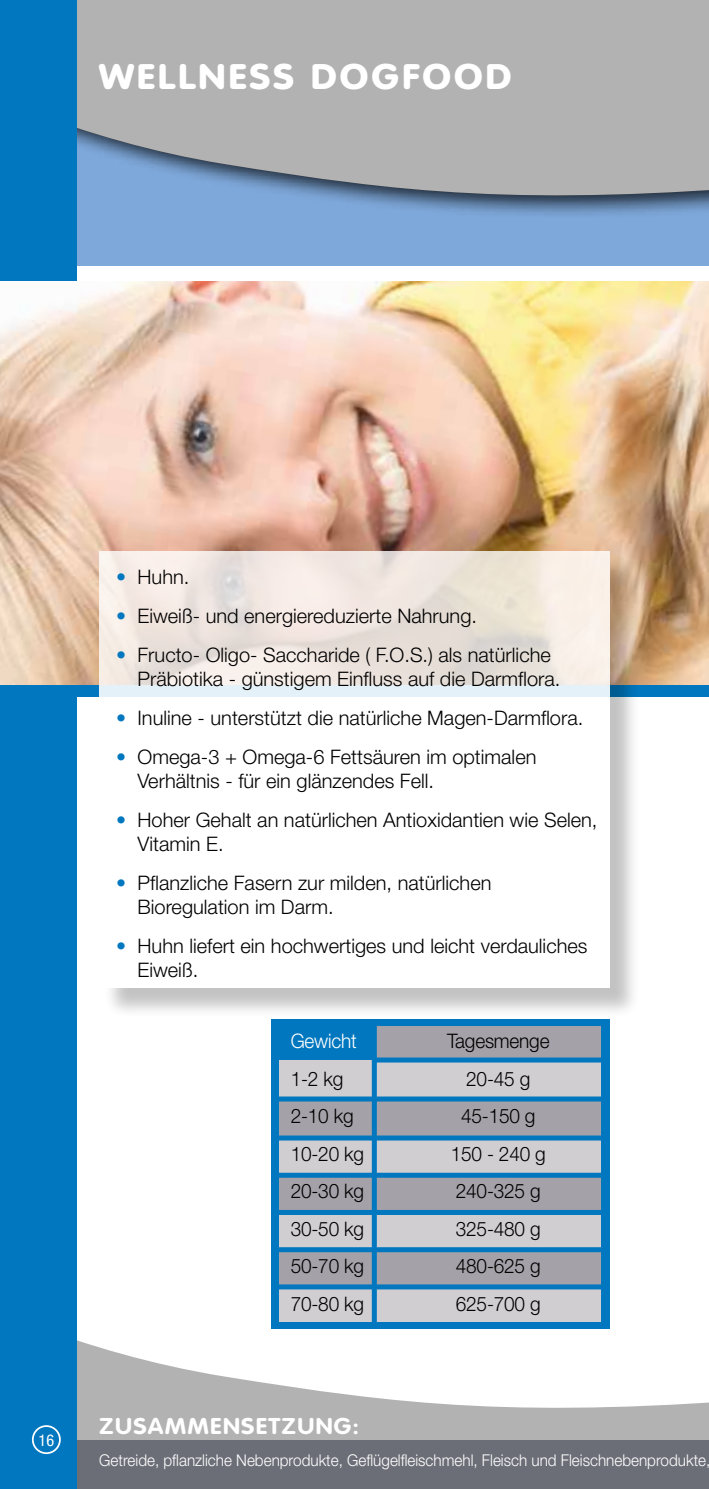
<style>
.page{position:relative;width:709px;height:1489px;background:#fff}
.page>*{position:absolute;margin:0;border:0;box-sizing:border-box;transform-origin:0 0}
.t1{font:900 35px "VAG Rounded";letter-spacing:.08em;color:#fff;scale:1.1 1}
.t2{font:700 22.5px "VAG Rounded";letter-spacing:.05em;color:#fff;scale:1.1 1}
.t3{font:300 20px/24px "Helvetica Neue";color:#000}
.t4{font:300 20px "Helvetica Neue";color:#000;scale:.95 1}
.t5{font:300 20px "Helvetica Neue";letter-spacing:-.01em;color:#fff;scale:.95 1}
.t6{font:300 16.25px "Helvetica Neue";color:#fff;scale:.94 1}
.t7{font:condensed 16.25px "Helvetica Neue";color:#fff}
.s1{color:#0077be}
</style>
<div class="page">
<svg style="left:76px;top:1266px;width:633px;height:174px"></svg>
<div style="left:0;top:1440px;width:709px;height:48px;background:#6c6e77"></div>
<div style="left:271px;top:1019px;width:338px;height:309px;background:#0077be"></div>
<div style="left:374px;top:1025px;width:227px;height:186px;background:#a4a2a8"></div>
<div style="left:279px;top:1060px;width:322px;height:262px;background:#d1ced2"></div>
<div style="left:0;top:683px;width:709px;height:14px;background:#0077be"></div>
<div style="left:0;top:0;width:709px;height:264px;background:#b3b2b2"></div>
<div style="left:0;top:39px;width:709px;height:277px;background:#000;opacity:.75"></div>
<div style="left:77px;top:266px;width:632px;height:31px;background:#fff"></div>
<div style="left:0;top:0;width:76px;height:1488px;background:#0077be"></div>
<img style="left:0;top:282px;width:709px;height:402px">
<div style="left:32px;top:1424px;width:29px;height:29px;border:2px solid #fff;border-radius:50%"></div>
<div style="left:103px;top:555px;width:537px;height:463px;background:#000;opacity:.3"></div>
<svg style="left:99px;top:551px;width:510px;height:436px"></svg>
<div style="left:373px;top:1057px;width:232px;height:5px;background:#0077be"></div>
<div style="left:279px;top:1099px;width:322px;height:38px;background:#a4a2a8"></div>
<div style="left:279px;top:1175px;width:322px;height:39px;background:#a4a2a8"></div>
<div style="left:279px;top:1250px;width:322px;height:38px;background:#a4a2a8"></div>
<div style="left:372px;top:1023px;width:5px;height:302px;background:#0077be"></div>
<div style="left:276px;top:1135px;width:328px;height:5px;background:#0077be"></div>
<div style="left:276px;top:1209px;width:328px;height:5px;background:#0077be"></div>
<div style="left:276px;top:1284px;width:328px;height:5px;background:#0077be"></div>
<div style="left:276px;top:1096px;width:329px;height:5px;background:#0077be"></div>
<div style="left:276px;top:1172px;width:329px;height:5px;background:#0077be"></div>
<div style="left:276px;top:1247px;width:329px;height:5px;background:#0077be"></div>
<h1 class="t1" style="left:99px;top:56px;width:376px">WELLNESS DOGFOOD</h1>
<p class="t7" style="left:39px;top:1430px;width:17px">16</p>
<p class="t3" style="left:116px;top:564px;width:75px"><span class="s1">•</span> Huhn.</p>
<p class="t3" style="left:116px;top:603px;width:362px"><span class="s1">•</span> Eiweiß- und energiereduzierte Nahrung.</p>
<p class="t3" style="left:137px;top:642px;width:424px;text-indent:-21px"><span class="s1">•</span> Fructo- Oligo- Saccharide ( F.O.S.) als natürliche<br>Präbiotika - günstigem Einfluss auf die Darmflora.</p>
<p class="t3" style="left:116px;top:705px;width:468px"><span class="s1">•</span> Inuline - unterstützt die natürliche Magen-Darmflora.</p>
<p class="t3" style="left:137px;top:744px;width:400px;text-indent:-21px"><span class="s1">•</span> Omega-3 + Omega-6 Fettsäuren im optimalen<br>Verhältnis - für ein glänzendes Fell.</p>
<p class="t3" style="left:137px;top:807px;width:461px;text-indent:-21px"><span class="s1">•</span> Hoher Gehalt an natürlichen Antioxidantien wie Selen,<br>Vitamin E.</p>
<p class="t3" style="left:137px;top:870px;width:355px;text-indent:-21px"><span class="s1">•</span> Pflanzliche Fasern zur milden, natürlichen<br>Bioregulation im Darm.</p>
<p class="t3" style="left:137px;top:933px;width:451px;text-indent:-21px"><span class="s1">•</span> Huhn liefert ein hochwertiges und leicht verdauliches<br>Eiweiß.</p>
<p class="t5" style="left:291px;top:1028px;width:71px">Gewicht</p>
<p class="t4" style="left:447px;top:1028px;width:109px">Tagesmenge</p>
<p class="t4" style="left:291px;top:1066px;width:57px">1-2 kg</p>
<p class="t4" style="left:466px;top:1066px;width:69px">20-45 g</p>
<p class="t4" style="left:291px;top:1103px;width:68px">2-10 kg</p>
<p class="t4" style="left:461px;top:1103px;width:80px">45-150 g</p>
<p class="t4" style="left:291px;top:1141px;width:79px">10-20 kg</p>
<p class="t4" style="left:451px;top:1141px;width:101px">150 - 240 g</p>
<p class="t4" style="left:291px;top:1178px;width:79px">20-30 kg</p>
<p class="t4" style="left:456px;top:1178px;width:91px">240-325 g</p>
<p class="t4" style="left:291px;top:1216px;width:79px">30-50 kg</p>
<p class="t4" style="left:456px;top:1216px;width:91px">325-480 g</p>
<p class="t4" style="left:291px;top:1253px;width:79px">50-70 kg</p>
<p class="t4" style="left:456px;top:1253px;width:91px">480-625 g</p>
<p class="t4" style="left:291px;top:1291px;width:79px">70-80 kg</p>
<p class="t4" style="left:456px;top:1291px;width:91px">625-700 g</p>
<p class="t2" style="left:99px;top:1412px;width:238px">ZUSAMMENSETZUNG:</p>
<p class="t6" style="left:99px;top:1450px;width:651px">Getreide, pflanzliche Nebenprodukte, Geflügelfleischmehl, Fleisch und Fleischnebenprodukte,</p>
</div>
